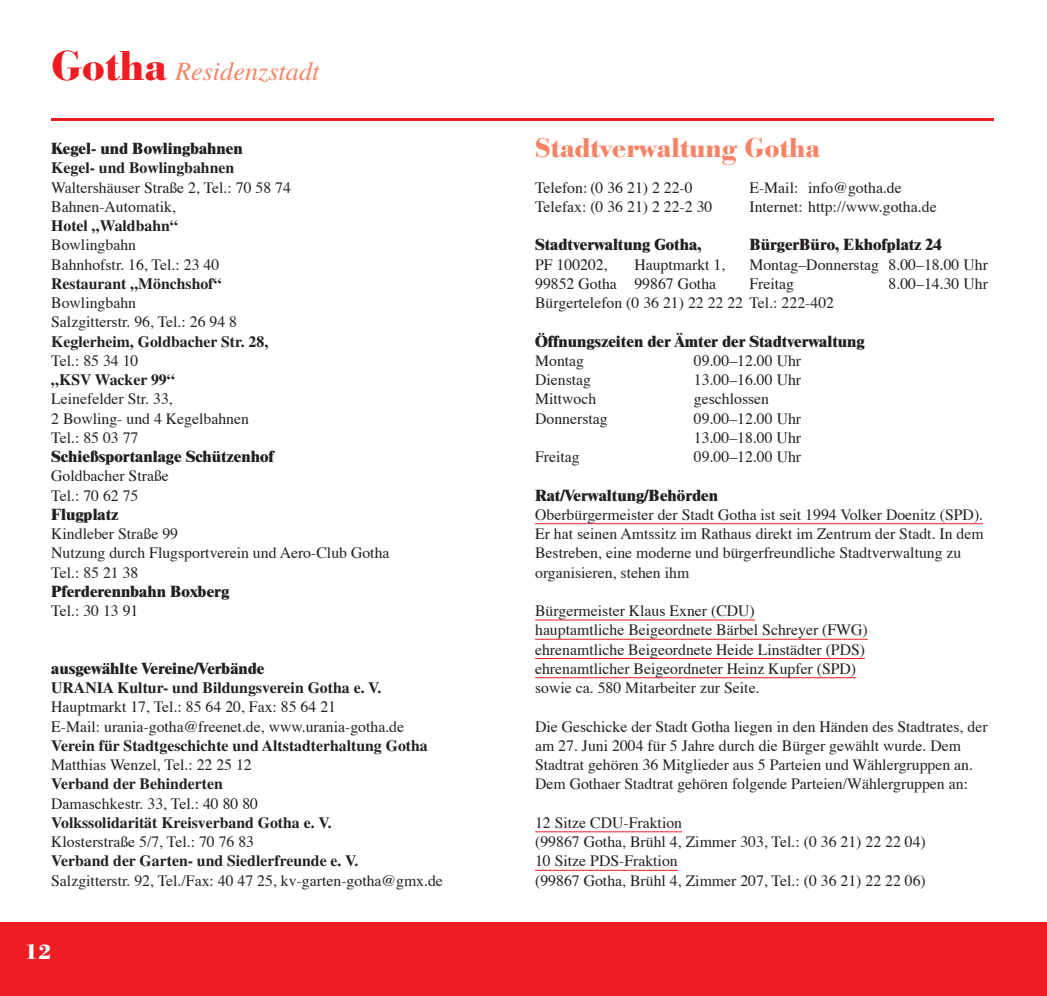
<style>
.page{position:relative;width:1047px;height:996px;background:#fff}
.page>*{position:absolute;margin:0;border:0;box-sizing:border-box;transform-origin:0 0}
.t1{font:700 26.25px "Bodoxi";color:#f48465}
.t2{font:italic 26.25px "Times";color:#f48465}
.t3{font:700 21px "Bodoxi";color:#fff}
.t4{font:15.75px/19.2px "Times";color:#231f20}
.t5{font:700 15.75px "Times";color:#231f20}
.t6{font:800 15.75px "Times";color:#231f20}
.s1{font-family:"Bodoxi";font-weight:700;font-style:normal;font-size:40.25px;color:#ee1d23}
</style>
<div class="page">
<div style="left:0;top:922px;width:1046px;height:74px;background:#ee1d23"></div>
<hr style="left:51px;top:118px;width:943px;height:3px;background:#ee1d23">
<hr style="left:535px;top:523px;width:448px;height:1px;background:#ee1d23">
<hr style="left:535px;top:619px;width:220px;height:1px;background:#ee1d23">
<hr style="left:535px;top:639px;width:332px;height:1px;background:#ee1d23">
<hr style="left:535px;top:658px;width:330px;height:1px;background:#ee1d23">
<hr style="left:535px;top:677px;width:321px;height:1px;background:#ee1d23">
<hr style="left:535px;top:831px;width:147px;height:1px;background:#ee1d23">
<hr style="left:535px;top:870px;width:142px;height:1px;background:#ee1d23">
<h1 class="t2" style="left:51px;top:62px;width:270px"><span class="s1">Gotha</span> Residenzstadt</h1>
<p class="t6" style="left:51px;top:143px;width:193px">Kegel- und Bowlingbahnen</p>
<p class="t5" style="left:51px;top:162px;width:184px">Kegel- und Bowlingbahnen</p>
<p class="t4" style="left:51px;top:179px;width:241px">Waltershäuser Straße 2, Tel.: 70 58 74<br>Bahnen-Automatik,</p>
<p class="t5" style="left:51px;top:220px;width:128px">Hotel „Waldbahn“</p>
<p class="t4" style="left:51px;top:237px;width:169px">Bowlingbahn<br>Bahnhofstr. 16, Tel.: 23 40</p>
<p class="t5" style="left:51px;top:278px;width:172px">Restaurant „Mönchshof“</p>
<p class="t4" style="left:51px;top:294px;width:187px">Bowlingbahn<br>Salzgitterstr. 96, Tel.: 26 94 8</p>
<p class="t5" style="left:51px;top:335px;width:218px">Keglerheim, Goldbacher Str. 28,</p>
<p class="t4" style="left:51px;top:352px;width:89px">Tel.: 85 34 10</p>
<p class="t5" style="left:51px;top:374px;width:125px">„KSV Wacker 99“</p>
<p class="t4" style="left:51px;top:391px;width:199px">Leinefelder Str. 33,<br>2 Bowling- und 4 Kegelbahnen<br>Tel.: 85 03 77</p>
<p class="t6" style="left:51px;top:451px;width:224px">Schießsportanlage Schützenhof</p>
<p class="t4" style="left:51px;top:468px;width:119px">Goldbacher Straße<br>Tel.: 70 62 75</p>
<p class="t6" style="left:51px;top:509px;width:69px">Flugplatz</p>
<p class="t4" style="left:51px;top:525px;width:340px">Kindleber Straße 99<br>Nutzung durch Flugsportverein und Aero-Club Gotha<br>Tel.: 85 21 38</p>
<p class="t6" style="left:51px;top:586px;width:179px">Pferderennbahn Boxberg</p>
<p class="t4" style="left:51px;top:602px;width:89px">Tel.: 30 13 91</p>
<p class="t6" style="left:51px;top:663px;width:215px">ausgewählte Vereine/Verbände</p>
<p class="t5" style="left:51px;top:682px;width:332px">URANIA Kultur- und Bildungsverein Gotha e. V.</p>
<p class="t4" style="left:51px;top:699px;width:354px">Hauptmarkt 17, Tel.: 85 64 20, Fax: 85 64 21<br>E-Mail: urania-gotha@freenet.de, www.urania-gotha.de</p>
<p class="t5" style="left:51px;top:740px;width:378px">Verein für Stadtgeschichte und Altstadterhaltung Gotha</p>
<p class="t4" style="left:51px;top:756px;width:202px">Matthias Wenzel, Tel.: 22 25 12</p>
<p class="t5" style="left:51px;top:778px;width:173px">Verband der Behinderten</p>
<p class="t4" style="left:51px;top:795px;width:208px">Damaschkestr. 33, Tel.: 40 80 80</p>
<p class="t5" style="left:51px;top:817px;width:282px">Volkssolidarität Kreisverband Gotha e. V.</p>
<p class="t4" style="left:51px;top:833px;width:204px">Klosterstraße 5/7, Tel.: 70 76 83</p>
<p class="t5" style="left:51px;top:855px;width:309px">Verband der Garten- und Siedlerfreunde e. V.</p>
<p class="t4" style="left:51px;top:872px;width:393px">Salzgitterstr. 92, Tel./Fax: 40 47 25, kv-garten-gotha@gmx.de</p>
<h2 class="t3" style="left:25px;top:944px;width:28px">12</h2>
<h1 class="t1" style="left:535px;top:138px;width:286px">Stadtverwaltung Gotha</h1>
<p class="t4" style="left:535px;top:179px;width:159px">Telefon: (0 36 21) 2 22-0</p>
<p class="t4" style="left:749px;top:179px;width:154px">E-Mail: info@gotha.de</p>
<p class="t4" style="left:535px;top:198px;width:179px">Telefax: (0 36 21) 2 22-2 30</p>
<p class="t4" style="left:749px;top:198px;width:189px">Internet: http://www.gotha.de</p>
<p class="t6" style="left:535px;top:239px;width:168px">Stadtverwaltung Gotha,</p>
<p class="t6" style="left:749px;top:239px;width:194px">BürgerBüro, Ekhofplatz 24</p>
<p class="t4" style="left:535px;top:256px;width:74px">PF 100202,</p>
<p class="t4" style="left:634px;top:256px;width:92px">Hauptmarkt 1,</p>
<p class="t4" style="left:749px;top:256px;width:240px">Montag–Donnerstag 8.00–18.00 Uhr</p>
<p class="t4" style="left:535px;top:275px;width:183px">99852 Gotha 99867 Gotha</p>
<p class="t4" style="left:749px;top:275px;width:46px">Freitag</p>
<p class="t4" style="left:888px;top:275px;width:101px">8.00–14.30 Uhr</p>
<p class="t4" style="left:535px;top:294px;width:300px">Bürgertelefon (0 36 21) 22 22 22 Tel.: 222-402</p>
<p class="t6" style="left:535px;top:335px;width:331px">Öffnungszeiten der Ämter der Stadtverwaltung</p>
<p class="t4" style="left:535px;top:352px;width:50px">Montag</p>
<p class="t4" style="left:694px;top:352px;width:109px">09.00–12.00 Uhr</p>
<p class="t4" style="left:535px;top:371px;width:57px">Dienstag</p>
<p class="t4" style="left:694px;top:371px;width:109px">13.00–16.00 Uhr</p>
<p class="t4" style="left:535px;top:391px;width:63px">Mittwoch</p>
<p class="t4" style="left:694px;top:391px;width:77px">geschlossen</p>
<p class="t4" style="left:535px;top:410px;width:74px">Donnerstag</p>
<p class="t4" style="left:694px;top:410px;width:109px">09.00–12.00 Uhr<br>13.00–18.00 Uhr</p>
<p class="t4" style="left:535px;top:448px;width:46px">Freitag</p>
<p class="t4" style="left:694px;top:448px;width:109px">09.00–12.00 Uhr</p>
<p class="t6" style="left:535px;top:489px;width:184px">Rat/Verwaltung/Behörden</p>
<p class="t4" style="left:535px;top:506px;width:450px">Oberbürgermeister der Stadt Gotha ist seit 1994 Volker Doenitz (SPD).<br>Er hat seinen Amtssitz im Rathaus direkt im Zentrum der Stadt. In dem Bestreben, eine moderne und bürgerfreundliche Stadtverwaltung zu organisieren, stehen ihm</p>
<p class="t4" style="left:535px;top:602px;width:334px">Bürgermeister Klaus Exner (CDU)<br>hauptamtliche Beigeordnete Bärbel Schreyer (FWG) ehrenamtliche Beigeordnete Heide Linstädter (PDS) ehrenamtlicher Beigeordneter Heinz Kupfer (SPD) sowie ca. 580 Mitarbeiter zur Seite.</p>
<p class="t4" style="left:535px;top:718px;width:454px">Die Geschicke der Stadt Gotha liegen in den Händen des Stadtrates, der am 27. Juni 2004 für 5 Jahre durch die Bürger gewählt wurde. Dem Stadtrat gehören 36 Mitglieder aus 5 Parteien und Wählergruppen an.<br>Dem Gothaer Stadtrat gehören folgende Parteien/Wählergruppen an:</p>
<p class="t4" style="left:535px;top:814px;width:392px">12 Sitze CDU-Fraktion<br>(99867 Gotha, Brühl 4, Zimmer 303, Tel.: (0 36 21) 22 22 04)<br>10 Sitze PDS-Fraktion<br>(99867 Gotha, Brühl 4, Zimmer 207, Tel.: (0 36 21) 22 22 06)</p>
</div>
